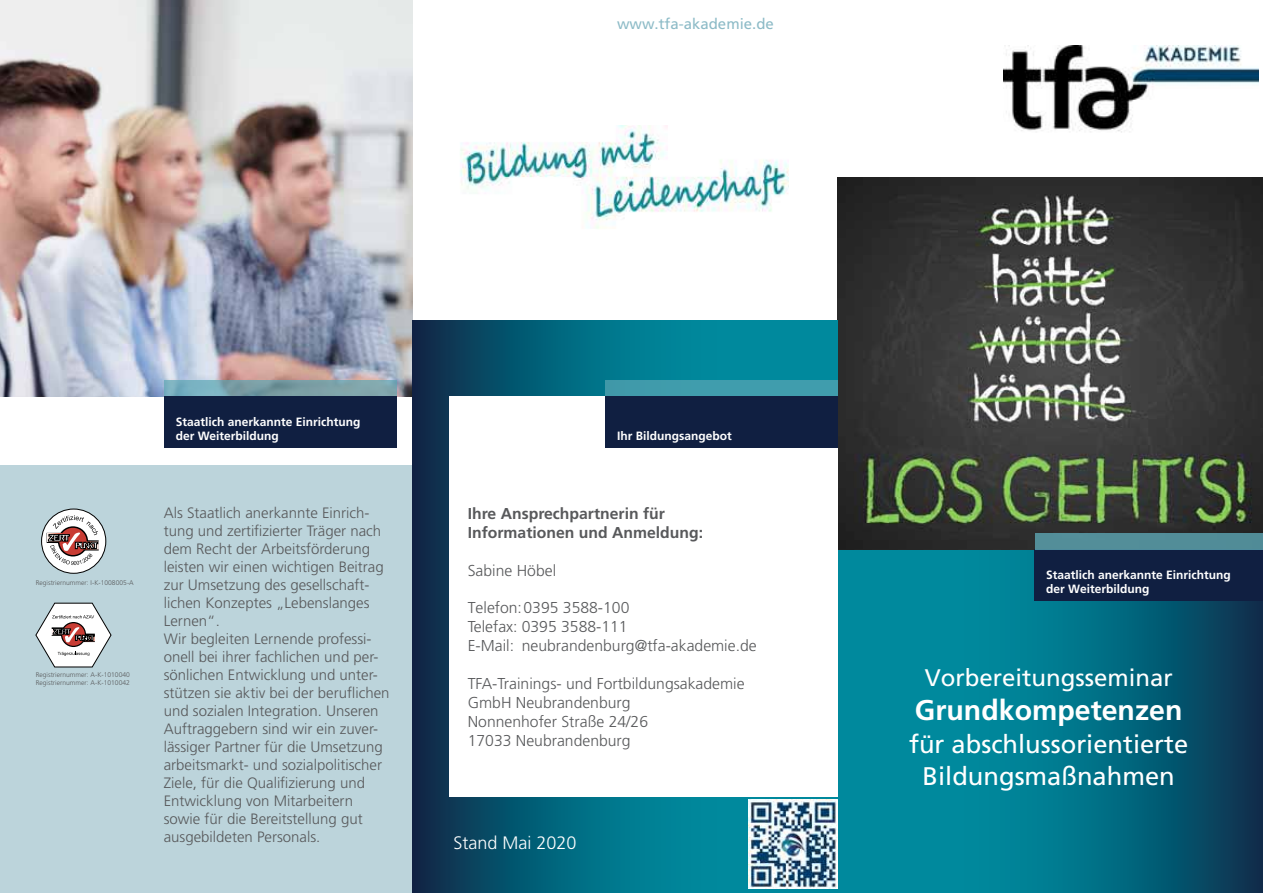
<style>
.page{position:relative;width:1263px;height:893px;background:#fff}
.page>*{position:absolute;margin:0;border:0;box-sizing:border-box;transform-origin:0 0}
.t1{font:700 28.5px "Frutiger LT Pro";color:#fff}
.t2{font:25.5px/32px "Frutiger LT Pro";color:#fff;text-align:center}
.t3{font:24px "Frutiger LT Pro";color:#fff}
.t4{font:300 18px "Frutiger LT Pro";color:#fff}
.t5{font:300 15.75px/18.9px "Frutiger LT Pro";color:#58595b}
.t6{font:700 15.75px/18.9px "Frutiger LT Pro";color:#58595b}
.t7{font:300 15px/18px "Frutiger LT Pro";color:#58595b}
.t8{font:15px "Frutiger LT Pro";color:#8dbbc7}
.t9{font:700 12px/14.4px "Frutiger LT Pro";color:#fff}
.t10{font:300 6.75px/8.1px "Frutiger LT Pro";color:#58595b}
</style>
<div class="page">
<div style="left:0;top:466px;width:412px;height:427px;background:#bcd4db"></div>
<img style="left:0;top:0;width:412px;height:396px">
<svg style="left:838px;top:549px;width:425px;height:344px;background:#027187"></svg>
<img style="left:838px;top:178px;width:425px;height:371px">
<div style="left:1035px;top:549px;width:228px;height:51px;background:#101f41"></div>
<div style="left:1035px;top:533px;width:228px;height:16px;background:#538e99"></div>
<svg style="left:412px;top:320px;width:426px;height:573px;background:#055c75"></svg>
<svg style="left:164px;top:380px;width:232px;height:16px;background:#7aa4ad"></svg>
<div style="left:164px;top:396px;width:232px;height:52px;background:#101f41"></div>
<div style="left:449px;top:396px;width:389px;height:401px;background:#fff"></div>
<div style="left:605px;top:380px;width:233px;height:16px;background:#409dad"></div>
<div style="left:605px;top:396px;width:233px;height:52px;background:#101f41"></div>
<img style="left:748px;top:799px;width:90px;height:89px">
<svg style="left:42px;top:509px;width:64px;height:64px"></svg>
<div style="left:41px;top:509px;width:65px;height:65px;border:1px solid #000;border-radius:50%"></div>
<svg style="left:47px;top:515px;width:52px;height:50px;background:#c0acab"></svg>
<svg style="left:35px;top:603px;width:76px;height:64px"></svg>
<img style="left:460px;top:125px;width:329px;height:104px">
<img style="left:1003px;top:46px;width:255px;height:87px">
<p class="t8" style="left:617px;top:15px;width:158px">www.tfa-akademie.de</p>
<p class="t10" style="left:36px;top:578px;width:100px">Registriernummer: I-K-1008005-A</p>
<p class="t10" style="left:36px;top:670px;width:96px">Registriernummer: A-K-1010040<br>Registriernummer: A-K-1010042</p>
<p class="t9" style="left:176px;top:414px;width:186px">Staatlich anerkannte Einrichtung der Weiterbildung</p>
<p class="t9" style="left:617px;top:429px;width:116px">Ihr Bildungsangebot</p>
<p class="t7" style="left:164px;top:504px;width:227px">Als Staatlich anerkannte Einrich&shy;tung und zertifizierter Träger nach dem Recht der Arbeitsförderung leisten wir einen wichtigen Beitrag zur Umsetzung des gesellschaft&shy;lichen Konzeptes „Lebenslanges<br>Lernen“.<br>Wir begleiten Lernende professi&shy;onell bei ihrer fachlichen und per&shy;sönlichen Entwicklung und unter&shy;stützen sie aktiv bei der beruflichen und sozialen Integration. Unseren<br>Auftraggebern sind wir ein zuver&shy;lässiger Partner für die Umsetzung arbeitsmarkt- und sozialpolitischer<br>Ziele, für die Qualifizierung und<br>Entwicklung von Mitarbeitern sowie für die Bereitstellung gut ausgebildeten Personals.</p>
<p class="t6" style="left:468px;top:504px;width:237px">Ihre Ansprechpartnerin für<br>Informationen und Anmeldung:</p>
<p class="t5" style="left:468px;top:561px;width:90px">Sabine Höbel</p>
<p class="t5" style="left:468px;top:599px;width:290px">Telefon: 0395 3588-100<br>Telefax: 0395 3588-111<br>E-Mail: neubrandenburg@tfa-akademie.de</p>
<p class="t5" style="left:468px;top:674px;width:278px">TFA-Trainings- und Fortbildungsakademie<br>GmbH Neubrandenburg<br>Nonnenhofer Straße 24/26<br>17033 Neubrandenburg</p>
<p class="t4" style="left:453px;top:832px;width:125px">Stand Mai 2020</p>
<p class="t9" style="left:1046px;top:567px;width:186px">Staatlich anerkannte Einrichtung der Weiterbildung</p>
<h3 class="t3" style="left:925px;top:664px;width:250px">Vorbereitungsseminar</h3>
<h1 class="t1" style="left:915px;top:693px;width:269px">Grundkompetenzen</h1>
<h2 class="t2" style="left:909px;top:728px;width:281px">für abschlussorientierte<br>Bildungsmaßnahmen</h2>
</div>
